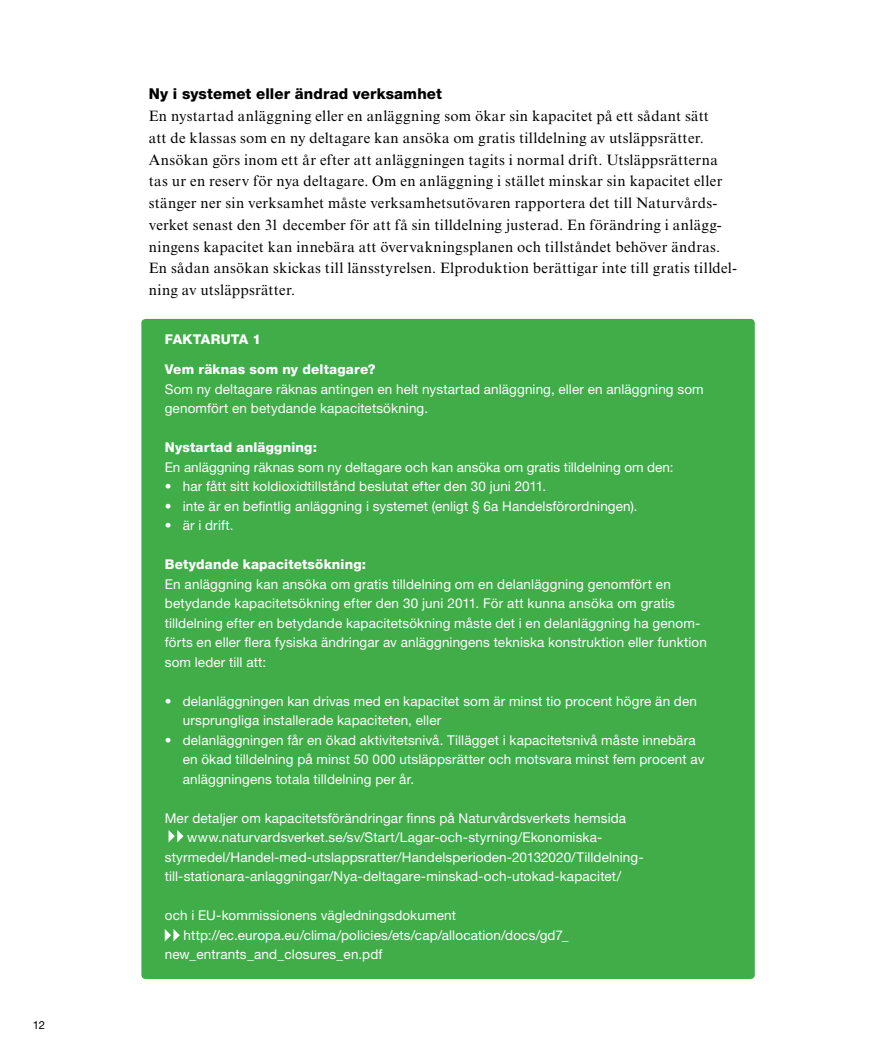
<style>
.page{position:relative;width:893px;height:1063px;background:#fff}
.page>*{position:absolute;margin:0;border:0;box-sizing:border-box;transform-origin:0 0}
.t1{font:15px/21.8px "Times New Roman MT Std";letter-spacing:.02em;color:#000}
.t2{font:13.5px/19.5px "Helvetica Neue LT Std";letter-spacing:.01em;color:#fff}
.t3{font:800 13.5px "Helvetica Neue LT Std";letter-spacing:.015em;color:#fff}
.t4{font:11.25px "Helvetica Neue LT Std";color:#000}
.s1{font-family:"Helvetica Neue LT Std";font-weight:800}
.s2{font-weight:800}
</style>
<div class="page">
<div style="left:141px;top:319px;width:614px;height:660px;background:#40ad49;border-radius:4px"></div>
<svg style="left:169px;top:830px;width:15px;height:12px"></svg>
<svg style="left:165px;top:929px;width:15px;height:12px"></svg>
<hr style="left:892px;top:874px;width:1px;height:189px;background:#000">
<p class="t4" style="left:33px;top:1018px;width:14px">12</p>
<p class="t1" style="left:149px;top:83px;width:590px"><span class="s1">Ny i systemet eller ändrad verksamhet<br></span>En nystartad anläggning eller en anläggning som ökar sin kapacitet på ett sådant sätt<br>att de klassas som en ny deltagare kan ansöka om gratis tilldelning av utsläppsrätter.<br>Ansökan görs inom ett år efter att anläggningen tagits i normal drift. Utsläppsrätterna tas ur en reserv för nya deltagare. Om en anläggning i stället minskar sin kapacitet eller stänger ner sin verksamhet måste verksamhetsutövaren rapportera det till Naturvårds&shy;verket senast den 31 december för att få sin tilldelning justerad. En förändring i anlägg&shy;ningens kapacitet kan innebära att övervakningsplanen och tillståndet behöver ändras.<br>En sådan ansökan skickas till länsstyrelsen. Elproduktion berättigar inte till gratis tilldel&shy;ning av utsläppsrätter.</p>
<p class="t3" style="left:165px;top:332px;width:98px">FAKTARUTA 1</p>
<p class="t2" style="left:165px;top:360px;width:540px"><span class="s2">Vem räknas som ny deltagare?<br></span>Som ny deltagare räknas antingen en helt nystartad anläggning, eller en anläggning som genomfört en betydande kapacitetsökning.</p>
<p class="t2" style="left:165px;top:438px;width:510px"><span class="s2">Nystartad anläggning:<br></span>En anläggning räknas som ny deltagare och kan ansöka om gratis tilldelning om den:</p>
<p class="t2" style="left:165px;top:477px;width:383px">• har fått sitt koldioxidtillstånd beslutat efter den 30 juni 2011.</p>
<p class="t2" style="left:165px;top:496px;width:474px">• inte är en befintlig anläggning i systemet (enligt § 6a Handelsförordningen).</p>
<p class="t2" style="left:165px;top:516px;width:70px">• är i drift.</p>
<p class="t2" style="left:165px;top:555px;width:544px"><span class="s2">Betydande kapacitetsökning:<br></span>En anläggning kan ansöka om gratis tilldelning om en delanläggning genomfört en betydande kapacitetsökning efter den 30 juni 2011. För att kunna ansöka om gratis tilldelning efter en betydande kapacitetsökning måste det i en delanläggning ha genom&shy;förts en eller flera fysiska ändringar av anläggningens tekniska konstruktion eller funktion som leder till att:</p>
<p class="t2" style="left:183px;top:691px;width:516px;text-indent:-18px">• delanläggningen kan drivas med en kapacitet som är minst tio procent högre än den ursprungliga installerade kapaciteten, eller</p>
<p class="t2" style="left:183px;top:730px;width:523px;text-indent:-18px">• delanläggningen får en ökad aktivitetsnivå. Tillägget i kapacitetsnivå måste innebära en ökad tilldelning på minst 50 000 utsläppsrätter och motsvara minst fem procent av anläggningens totala tilldelning per år.</p>
<p class="t2" style="left:165px;top:808px;width:463px">Mer detaljer om kapacitetsförändringar finns på Naturvårdsverkets hemsida</p>
<p class="t2" style="left:187px;top:828px;width:417px">www.naturvardsverket.se/sv/Start/Lagar-och-styrning/Ekonomiska-</p>
<p class="t2" style="left:165px;top:847px;width:480px">styrmedel/Handel-med-utslappsratter/Handelsperioden-20132020/Tilldelning-</p>
<p class="t2" style="left:165px;top:867px;width:458px">till-stationara-anlaggningar/Nya-deltagare-minskad-och-utokad-kapacitet/</p>
<p class="t2" style="left:165px;top:906px;width:293px">och i EU-kommissionens vägledningsdokument</p>
<p class="t2" style="left:184px;top:925px;width:387px">http://ec.europa.eu/clima/policies/ets/cap/allocation/docs/gd7_</p>
<p class="t2" style="left:165px;top:945px;width:219px">new_entrants_and_closures_en.pdf</p>
</div>
